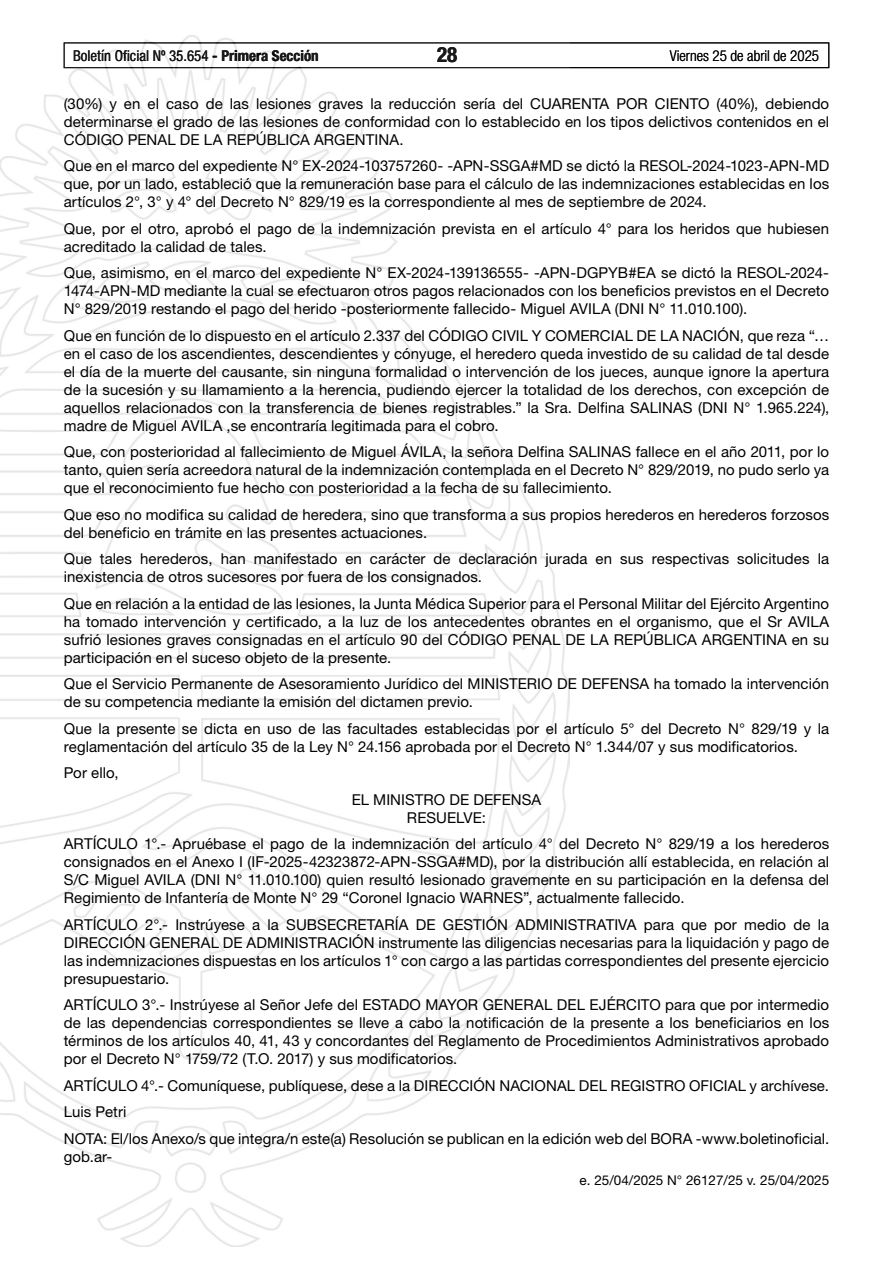
<style>
.page{position:relative;width:893px;height:1263px;background:#fff}
.page>*{position:absolute;margin:0;border:0;box-sizing:border-box;transform-origin:0 0}
.t1{font:700 condensed 21px "Helvetica Neue LT Std";color:#000}
.t2{font:15px/18px "Helvetica Neue LT Std";letter-spacing:.005em;color:#000;text-align:justify}
.t3{font:condensed 15px "Helvetica Neue LT Std";color:#000}
.t4{font:300 condensed 15px "Helvetica Neue LT Std";color:#000}
.t5{font:13.5px "Helvetica Neue LT Std";color:#000}
.s1{font-weight:700}
</style>
<div class="page">
<div style="left:64px;top:43px;width:765px;height:25px;border:1px solid #000"></div>
<img style="left:0;top:35px;width:569px;height:1211px">
<p class="t3" style="left:73px;top:47px;width:247px">Boletín Oficial Nº 35.654 <span class="s1">- Primera Sección</span></p>
<h1 class="t1" style="left:437px;top:42px;width:22px">28</h1>
<p class="t4" style="left:670px;top:47px;width:151px">Viernes 25 de abril de 2025</p>
<p class="t2" style="left:64px;top:94px;width:767px">(30%) y en el caso de las lesiones graves la reducción sería del CUARENTA POR CIENTO (40%), debiendo determinarse el grado de las lesiones de conformidad con lo establecido en los tipos delictivos contenidos en el CÓDIGO PENAL DE LA REPÚBLICA ARGENTINA.</p>
<p class="t2" style="left:64px;top:156px;width:767px">Que en el marco del expediente N° EX-2024-103757260- -APN-SSGA#MD se dictó la RESOL-2024-1023-APN-MD que, por un lado, estableció que la remuneración base para el cálculo de las indemnizaciones establecidas en los artículos 2°, 3° y 4° del Decreto N° 829/19 es la correspondiente al mes de septiembre de 2024.</p>
<p class="t2" style="left:64px;top:219px;width:767px">Que, por el otro, aprobó el pago de la indemnización prevista en el artículo 4° para los heridos que hubiesen acreditado la calidad de tales.</p>
<p class="t2" style="left:64px;top:263px;width:767px">Que, asimismo, en el marco del expediente N° EX-2024-139136555- -APN-DGPYB#EA se dictó la RESOL-2024- 1474-APN-MD mediante la cual se efectuaron otros pagos relacionados con los beneficios previstos en el Decreto N° 829/2019 restando el pago del herido -posteriormente fallecido- Miguel AVILA (DNI N° 11.010.100).</p>
<p class="t2" style="left:64px;top:326px;width:767px">Que en función de lo dispuesto en el artículo 2.337 del CÓDIGO CIVIL Y COMERCIAL DE LA NACIÓN, que reza “… en el caso de los ascendientes, descendientes y cónyuge, el heredero queda investido de su calidad de tal desde el día de la muerte del causante, sin ninguna formalidad o intervención de los jueces, aunque ignore la apertura de la sucesión y su llamamiento a la herencia, pudiendo ejercer la totalidad de los derechos, con excepción de aquellos relacionados con la transferencia de bienes registrables.” la Sra. Delfina SALINAS (DNI N° 1.965.224), madre de Miguel AVILA ,se encontraría legitimada para el cobro.</p>
<p class="t2" style="left:64px;top:442px;width:767px">Que, con posterioridad al fallecimiento de Miguel ÁVILA, la señora Delfina SALINAS fallece en el año 2011, por lo tanto, quien sería acreedora natural de la indemnización contemplada en el Decreto N° 829/2019, no pudo serlo ya que el reconocimiento fue hecho con posterioridad a la fecha de su fallecimiento.</p>
<p class="t2" style="left:64px;top:505px;width:767px">Que eso no modifica su calidad de heredera, sino que transforma a sus propios herederos en herederos forzosos del beneficio en trámite en las presentes actuaciones.</p>
<p class="t2" style="left:64px;top:550px;width:767px">Que tales herederos, han manifestado en carácter de declaración jurada en sus respectivas solicitudes la inexistencia de otros sucesores por fuera de los consignados.</p>
<p class="t2" style="left:64px;top:594px;width:767px">Que en relación a la entidad de las lesiones, la Junta Médica Superior para el Personal Militar del Ejército Argentino ha tomado intervención y certificado, a la luz de los antecedentes obrantes en el organismo, que el Sr AVILA sufrió lesiones graves consignadas en el artículo 90 del CÓDIGO PENAL DE LA REPÚBLICA ARGENTINA en su participación en el suceso objeto de la presente.</p>
<p class="t2" style="left:64px;top:675px;width:767px">Que el Servicio Permanente de Asesoramiento Jurídico del MINISTERIO DE DEFENSA ha tomado la intervención de su competencia mediante la emisión del dictamen previo.</p>
<p class="t2" style="left:64px;top:719px;width:767px">Que la presente se dicta en uso de las facultades establecidas por el artículo 5° del Decreto N° 829/19 y la reglamentación del artículo 35 de la Ley N° 24.156 aprobada por el Decreto N° 1.344/07 y sus modificatorios.</p>
<p class="t2" style="left:64px;top:764px;width:56px">Por ello,</p>
<p class="t2" style="left:352px;top:790px;width:191px;text-align:center">EL MINISTRO DE DEFENSA<br>RESUELVE:</p>
<p class="t2" style="left:64px;top:835px;width:767px">ARTÍCULO 1°.- Apruébase el pago de la indemnización del artículo 4° del Decreto N° 829/19 a los herederos consignados en el Anexo I (IF-2025-42323872-APN-SSGA#MD), por la distribución allí establecida, en relación al S/C Miguel AVILA (DNI N° 11.010.100) quien resultó lesionado gravemente en su participación en la defensa del Regimiento de Infantería de Monte N° 29 “Coronel Ignacio WARNES”, actualmente fallecido.</p>
<p class="t2" style="left:64px;top:915px;width:767px">ARTÍCULO 2°.- Instrúyese a la SUBSECRETARÍA DE GESTIÓN ADMINISTRATIVA para que por medio de la DIRECCIÓN GENERAL DE ADMINISTRACIÓN instrumente las diligencias necesarias para la liquidación y pago de las indemnizaciones dispuestas en los artículos 1° con cargo a las partidas correspondientes del presente ejercicio presupuestario.</p>
<p class="t2" style="left:64px;top:996px;width:767px">ARTÍCULO 3°.- Instrúyese al Señor Jefe del ESTADO MAYOR GENERAL DEL EJÉRCITO para que por intermedio de las dependencias correspondientes se lleve a cabo la notificación de la presente a los beneficiarios en los términos de los artículos 40, 41, 43 y concordantes del Reglamento de Procedimientos Administrativos aprobado por el Decreto N° 1759/72 (T.O. 2017) y sus modificatorios.</p>
<p class="t2" style="left:64px;top:1072px;width:767px;line-height:26.5px;text-align:left">ARTÍCULO 4°.- Comuníquese, publíquese, dese a la DIRECCIÓN NACIONAL DEL REGISTRO OFICIAL y archívese.<br>Luis Petri<br>NOTA: El/los Anexo/s que integra/n este(a) Resolución se publican en la edición web del BORA -www.boletinoficial.</p>
<p class="t2" style="left:64px;top:1147px;width:50px">gob.ar-</p>
<p class="t5" style="left:580px;top:1172px;width:251px">e. 25/04/2025 N° 26127/25 v. 25/04/2025</p>
</div>
